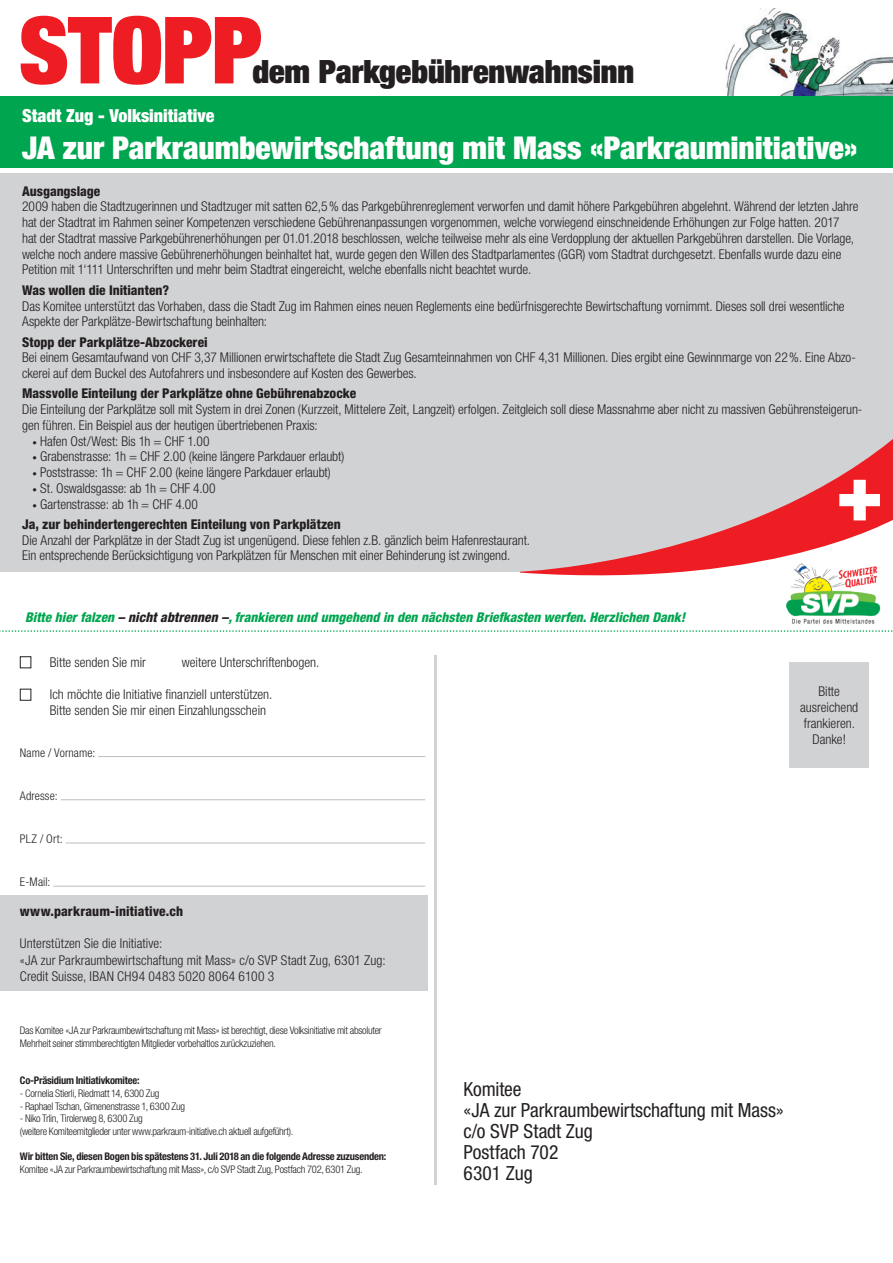
<style>
.page{position:relative;width:893px;height:1263px;background:#fff}
.page>*{position:absolute;margin:0;border:0;box-sizing:border-box;transform-origin:0 0}
.t1{font:900 condensed 93px "Helvetica Neue LT Std";letter-spacing:-.01em;color:#ee1d23}
.t2{font:900 condensed 32.1px "Helvetica Neue LT Std";letter-spacing:-.005em;color:#231f20}
.t3{font:900 condensed 31.5px "Helvetica Neue LT Std";color:#fff}
.t4{font:condensed 19.5px "Helvetica Neue LT Std";letter-spacing:-.005em;color:#231f20}
.t5{font:900 condensed 18px "Helvetica Neue LT Std";color:#fff}
.t6{font:300 condensed 13.5px/15.8px "Helvetica Neue LT Std";letter-spacing:-.005em;color:#231f20}
.t7{font:800 condensed 13.5px "Helvetica Neue LT Std";color:#231f20}
.t8{font:italic 800 condensed 13.5px "Helvetica Neue LT Std";color:#00a54f}
.t9{font:300 condensed 13.5px "Helvetica Neue LT Std";letter-spacing:.02em;color:#231f20}
.t10{font:300 condensed 12px "Helvetica Neue LT Std";letter-spacing:.01em;color:#231f20}
.t11{font:300 condensed 10.5px "Helvetica Neue LT Std";letter-spacing:-.025em;color:#231f20}
.t12{font:700 condensed 10.5px "Helvetica Neue LT Std";letter-spacing:-.02em;color:#231f20}
.s1{font-size:9px}
.s2{color:#231f20}
</style>
<div class="page">
<div style="left:0;top:173px;width:893px;height:399px;background:#d1d2d4"></div>
<img style="left:725px;top:9px;width:168px;height:88px">
<div style="left:0;top:97px;width:893px;height:71px;background:#00a54f"></div>
<svg style="left:520px;top:439px;width:373px;height:137px"></svg>
<svg style="left:839px;top:480px;width:41px;height:40px;background:#f69092"></svg>
<img style="left:783px;top:560px;width:99px;height:64px">
<div style="left:0;top:896px;width:427px;height:95px;background:#d1d2d4"></div>
<div style="left:20px;top:656px;width:11px;height:12px;border:1px solid #231f20"></div>
<div style="left:20px;top:689px;width:11px;height:12px;border:1px solid #231f20"></div>
<hr style="left:98px;top:756px;width:327px;height:1px;background:#bcbdc0">
<hr style="left:61px;top:799px;width:364px;height:1px;background:#bcbdc0">
<hr style="left:66px;top:843px;width:359px;height:1px;background:#bcbdc0">
<hr style="left:53px;top:886px;width:372px;height:1px;background:#bcbdc0">
<hr style="left:435px;top:655px;width:2px;height:529px;background:#d1d2d4">
<div style="left:789px;top:662px;width:80px;height:105px;background:#d1d2d4"></div>
<svg style="left:0;top:630px;width:893px;height:2px"></svg>
<p class="t1" style="left:19px;top:-9px;width:246px">STOPP</p>
<p class="t2" style="left:252px;top:51px;width:383px">dem Parkgebührenwahnsinn</p>
<p class="t5" style="left:22px;top:104px;width:194px">Stadt Zug - Volksinitiative</p>
<p class="t3" style="left:22px;top:128px;width:837px">JA zur Parkraumbewirtschaftung mit Mass «Parkrauminitiative»</p>
<p class="t7" style="left:22px;top:183px;width:80px">Ausgangslage</p>
<p class="t6" style="left:22px;top:199px;width:838px">2009 haben die Stadtzugerinnen und Stadtzuger mit satten 62,5% das Parkgebührenreglement verworfen und damit höhere Parkgebühren abgelehnt. Während der letzten Jahre hat der Stadtrat im Rahmen seiner Kompetenzen verschiedene Gebührenanpassungen vorgenommen, welche vorwiegend einschneidende Erhöhungen zur Folge hatten. 2017<br>hat der Stadtrat massive Parkgebührenerhöhungen per 01.01.2018 beschlossen, welche teilweise mehr als eine Verdopplung der aktuellen Parkgebühren darstellen. Die Vorlage, welche noch andere massive Gebührenerhöhungen beinhaltet hat, wurde gegen den Willen des Stadtparlamentes (GGR) vom Stadtrat durchgesetzt. Ebenfalls wurde dazu eine Petition mit 1‘111 Unterschriften und mehr beim Stadtrat eingereicht, welche ebenfalls nicht beachtet wurde.</p>
<p class="t7" style="left:22px;top:282px;width:148px">Was wollen die Initianten?</p>
<p class="t6" style="left:22px;top:298px;width:824px">Das Komitee unterstützt das Vorhaben, dass die Stadt Zug im Rahmen eines neuen Reglements eine bedürfnisgerechte Bewirtschaftung vornimmt. Dieses soll drei wesentliche<br>Aspekte der Parkplätze-Bewirtschaftung beinhalten:</p>
<p class="t7" style="left:22px;top:333px;width:187px">Stopp der Parkplätze-Abzockerei</p>
<p class="t6" style="left:22px;top:349px;width:835px">Bei einem Gesamtaufwand von CHF 3,37 Millionen erwirtschaftete die Stadt Zug Gesamteinnahmen von CHF 4,31 Millionen. Dies ergibt eine Gewinnmarge von 22%. Eine Abzo&shy;ckerei auf dem Buckel des Autofahrers und insbesondere auf Kosten des Gewerbes.</p>
<p class="t7" style="left:22px;top:385px;width:336px">Massvolle Einteilung der Parkplätze ohne Gebührenabzocke</p>
<p class="t6" style="left:22px;top:401px;width:842px">Die Einteilung der Parkplätze soll mit System in drei Zonen (Kurzzeit, Mittelere Zeit, Langzeit) erfolgen. Zeitgleich soll diese Massnahme aber nicht zu massiven Gebührensteigerun&shy;gen führen. Ein Beispiel aus der heutigen übertriebenen Praxis:</p>
<p class="t6" style="left:33px;top:433px;width:178px"><span class="s1">•</span> Hafen Ost/West: Bis 1h = CHF 1.00</p>
<p class="t6" style="left:33px;top:448px;width:313px"><span class="s1">•</span> Grabenstrasse: 1h = CHF 2.00 (keine längere Parkdauer erlaubt)</p>
<p class="t6" style="left:33px;top:464px;width:300px"><span class="s1">•</span> Poststrasse: 1h = CHF 2.00 (keine längere Parkdauer erlaubt)</p>
<p class="t6" style="left:33px;top:480px;width:185px"><span class="s1">•</span> St. Oswaldsgasse: ab 1h = CHF 4.00</p>
<p class="t6" style="left:33px;top:496px;width:167px"><span class="s1">•</span> Gartenstrasse: ab 1h = CHF 4.00</p>
<p class="t7" style="left:22px;top:516px;width:320px">Ja, zur behindertengerechten Einteilung von Parkplätzen</p>
<p class="t6" style="left:22px;top:532px;width:510px">Die Anzahl der Parkplätze in der Stadt Zug ist ungenügend. Diese fehlen z.B. gänzlich beim Hafenrestaurant.</p>
<p class="t6" style="left:22px;top:547px;width:490px">Ein entsprechende Berücksichtigung von Parkplätzen für Menschen mit einer Behinderung ist zwingend.</p>
<p class="t8" style="left:25px;top:609px;width:662px">Bitte hier falzen <span class="s2">– nicht abtrennen –</span>, frankieren und umgehend in den nächsten Briefkasten werfen. Herzlichen Dank!</p>
<p class="t6" style="left:50px;top:654px;width:98px">Bitte senden Sie mir</p>
<p class="t6" style="left:182px;top:654px;width:139px">weitere Unterschriftenbogen.</p>
<p class="t6" style="left:50px;top:686px;width:224px">Ich möchte die Initiative finanziell unterstützen.</p>
<p class="t6" style="left:50px;top:703px;width:218px">Bitte senden Sie mir einen Einzahlungsschein</p>
<p class="t10" style="left:20px;top:746px;width:77px">Name / Vorname:</p>
<p class="t10" style="left:20px;top:789px;width:39px">Adresse:</p>
<p class="t10" style="left:20px;top:832px;width:44px">PLZ / Ort:</p>
<p class="t10" style="left:20px;top:875px;width:32px">E-Mail:</p>
<p class="t7" style="left:20px;top:903px;width:165px">www.parkraum-initiative.ch</p>
<p class="t6" style="left:20px;top:936px;width:144px">Unterstützen Sie die Initiative:</p>
<p class="t6" style="left:20px;top:952px;width:367px">«JA zur Parkraumbewirtschaftung mit Mass» c/o SVP Stadt Zug, 6301 Zug:</p>
<p class="t9" style="left:20px;top:968px;width:256px">Credit Suisse, IBAN CH94 0483 5020 8064 6100 3</p>
<p class="t11" style="left:20px;top:1024px;width:363px">Das Komitee «JA zur Parkraumbewirtschaftung mit Mass» ist berechtigt, diese Volksinitiative mit absoluter</p>
<p class="t11" style="left:20px;top:1037px;width:258px">Mehrheit seiner stimmberechtigten Mitglieder vorbehaltlos zurückzuziehen.</p>
<p class="t12" style="left:20px;top:1074px;width:121px">Co-Präsidium Initiativkomitee:</p>
<p class="t11" style="left:20px;top:1087px;width:141px">- Cornelia Stierli, Riedmatt 14, 6300 Zug</p>
<p class="t11" style="left:20px;top:1100px;width:167px">- Raphael Tschan, Gimenenstrasse 1, 6300 Zug</p>
<p class="t11" style="left:20px;top:1112px;width:124px">- Niko Trlin, Tirolerweg 8, 6300 Zug</p>
<p class="t11" style="left:20px;top:1125px;width:275px">(weitere Komiteemitglieder unter www.parkraum-initiative.ch aktuell aufgeführt).</p>
<p class="t12" style="left:20px;top:1150px;width:368px">Wir bitten Sie, diesen Bogen bis spätestens 31. Juli 2018 an die folgende Adresse zuzusenden:</p>
<p class="t11" style="left:20px;top:1163px;width:344px">Komitee «JA zur Parkraumbewirtschaftung mit Mass», c/o SVP Stadt Zug, Postfach 702, 6301 Zug.</p>
<p class="t4" style="left:464px;top:1078px;width:59px">Komitee</p>
<p class="t4" style="left:464px;top:1099px;width:322px">«JA zur Parkraumbewirtschaftung mit Mass»</p>
<p class="t4" style="left:464px;top:1120px;width:131px">c/o SVP Stadt Zug</p>
<p class="t4" style="left:464px;top:1141px;width:96px">Postfach 702</p>
<p class="t4" style="left:464px;top:1162px;width:71px">6301 Zug</p>
<p class="t6" style="left:818px;top:683px;width:23px">Bitte</p>
<p class="t6" style="left:800px;top:699px;width:60px;line-height:16.2px">ausreichend frankieren.</p>
<p class="t6" style="left:812px;top:731px;width:35px">Danke!</p>
</div>
